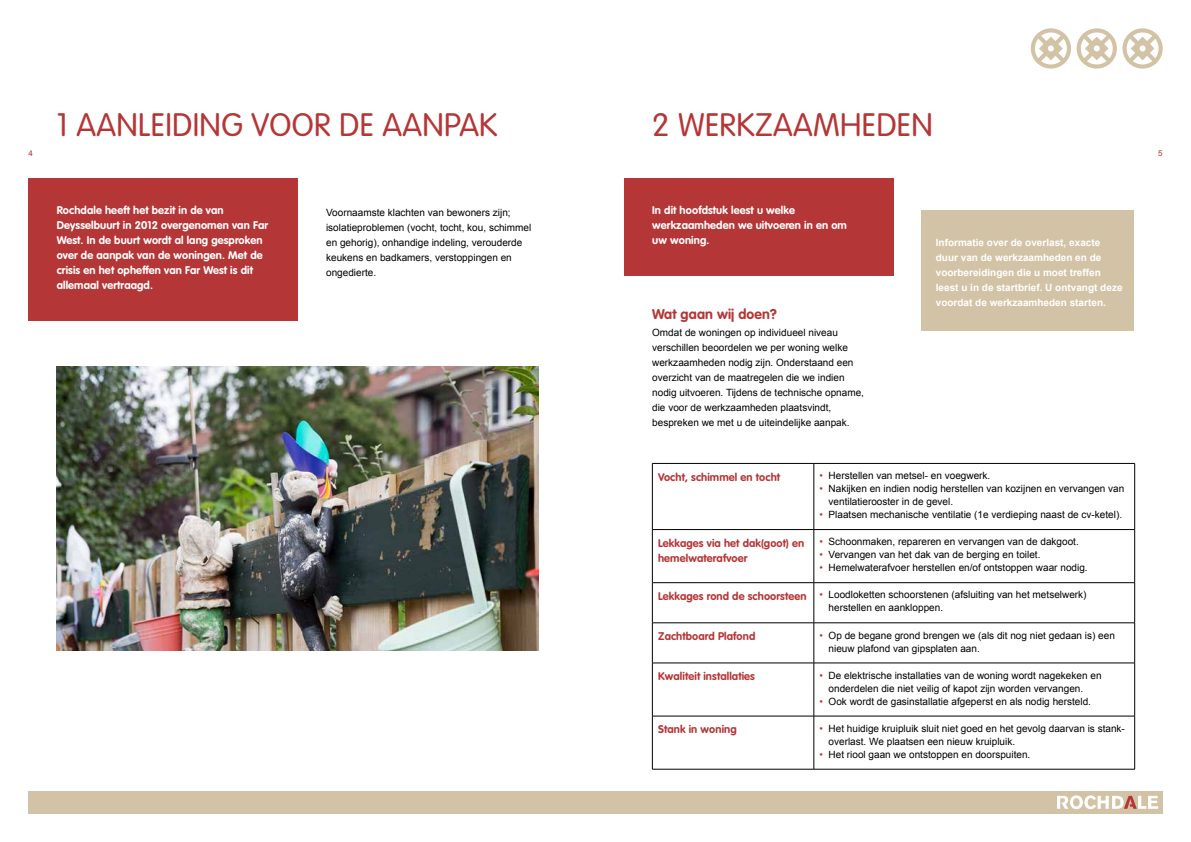
<style>
.page{position:relative;width:1191px;height:842px;background:#fff}
.page>*{position:absolute;margin:0;border:0;box-sizing:border-box;transform-origin:0 0}
.t1{font:300 32px "VAG Rounded";letter-spacing:.01em;color:#b53637}
.t2{font:700 14px "VAG Rounded";letter-spacing:.01em;color:#b53637}
.t3{font:700 11px/15px "VAG Rounded";letter-spacing:.01em;color:#fff}
.t4{font:700 11px/15px "VAG Rounded";letter-spacing:.01em;color:#b53637}
.t5{font:10px/15px "Arial";color:#000}
.t6{font:700 10px/15px "Arial";color:#fff}
.t7{font:8px "Arial";color:#b53637}
.s1{color:#b53637}
.s2{font-family:"VAG Rounded";font-weight:700;font-size:11px;color:#b53637}
</style>
<div class="page">
<div style="left:28px;top:791px;width:1134px;height:23px;background:#d3c3a6"></div>
<svg style="left:1057px;top:795px;width:101px;height:14px"></svg>
<svg style="left:1030px;top:28px;width:132px;height:41px"></svg>
<div style="left:28px;top:179px;width:270px;height:142px;background:#b53637"></div>
<div style="left:921px;top:210px;width:213px;height:120px;background:#d3c3a6"></div>
<hr style="left:652px;top:463px;width:162px;height:1px;background:#000">
<hr style="left:652px;top:464px;width:1px;height:65px;background:#000">
<hr style="left:814px;top:463px;width:320px;height:1px;background:#000">
<hr style="left:813px;top:464px;width:1px;height:65px;background:#000">
<hr style="left:1134px;top:464px;width:1px;height:65px;background:#000">
<hr style="left:652px;top:529px;width:162px;height:1px;background:#000">
<hr style="left:652px;top:530px;width:1px;height:52px;background:#000">
<hr style="left:814px;top:529px;width:320px;height:1px;background:#000">
<hr style="left:813px;top:530px;width:1px;height:52px;background:#000">
<hr style="left:1134px;top:530px;width:1px;height:52px;background:#000">
<hr style="left:652px;top:582px;width:162px;height:1px;background:#000">
<hr style="left:652px;top:583px;width:1px;height:40px;background:#000">
<hr style="left:814px;top:582px;width:320px;height:1px;background:#000">
<hr style="left:813px;top:583px;width:1px;height:40px;background:#000">
<hr style="left:1134px;top:583px;width:1px;height:40px;background:#000">
<hr style="left:652px;top:623px;width:162px;height:1px;background:#000">
<hr style="left:652px;top:623px;width:1px;height:40px;background:#000">
<hr style="left:814px;top:623px;width:320px;height:1px;background:#000">
<hr style="left:813px;top:623px;width:1px;height:40px;background:#000">
<hr style="left:1134px;top:623px;width:1px;height:40px;background:#000">
<hr style="left:652px;top:663px;width:162px;height:1px;background:#000">
<hr style="left:652px;top:663px;width:1px;height:53px;background:#000">
<hr style="left:814px;top:663px;width:320px;height:1px;background:#000">
<hr style="left:813px;top:663px;width:1px;height:53px;background:#000">
<hr style="left:1134px;top:663px;width:1px;height:53px;background:#000">
<hr style="left:652px;top:716px;width:162px;height:1px;background:#000">
<hr style="left:652px;top:716px;width:1px;height:53px;background:#000">
<hr style="left:814px;top:716px;width:320px;height:1px;background:#000">
<hr style="left:813px;top:716px;width:1px;height:53px;background:#000">
<hr style="left:1134px;top:716px;width:1px;height:53px;background:#000">
<hr style="left:652px;top:769px;width:162px;height:1px;background:#000">
<hr style="left:814px;top:769px;width:320px;height:1px;background:#000">
<div style="left:624px;top:179px;width:269px;height:97px;background:#b53637"></div>
<img style="left:57px;top:366px;width:482px;height:285px">
<h1 class="t1" style="left:57px;top:107px;width:442px">1 AANLEIDING VOOR DE AANPAK</h1>
<h1 class="t1" style="left:652px;top:107px;width:282px">2 WERKZAAMHEDEN</h1>
<p class="t7" style="left:28px;top:148px;width:6px">4</p>
<p class="t7" style="left:1158px;top:148px;width:6px">5</p>
<p class="t3" style="left:57px;top:203px;width:213px">Rochdale heeft het bezit in de van Deysselbuurt in 2012 overgenomen van Far West. In de buurt wordt al lang gesproken over de aanpak van de woningen. Met de crisis en het opheffen van Far West is dit allemaal vertraagd.</p>
<p class="t5" style="left:326px;top:205px;width:207px">Voornaamste klachten van bewoners zijn; isolatieproblemen (vocht, tocht, kou, schimmel en gehorig), onhandige indeling, verouderde keukens en badkamers, verstoppingen en ongedierte.</p>
<p class="t3" style="left:652px;top:203px;width:196px">In dit hoofdstuk leest u welke werkzaamheden we uitvoeren in en om uw woning.</p>
<h2 class="t2" style="left:652px;top:306px;width:126px">Wat gaan wij doen?</h2>
<p class="t5" style="left:652px;top:325px;width:213px">Omdat de woningen op individueel niveau verschillen beoordelen we per woning welke werkzaamheden nodig zijn. Onderstaand een overzicht van de maatregelen die we indien nodig uitvoeren. Tijdens de technische opname, die voor de werkzaamheden plaatsvindt, bespreken we met u de uiteindelijke aanpak.</p>
<p class="t6" style="left:935px;top:235px;width:188px">Informatie over de overlast, exacte duur van de werkzaamheden en de voorbereidingen die u moet treffen leest u in de startbrief. U ontvangt deze voordat de werkzaamheden starten.</p>
<p class="t4" style="left:658px;top:469px;width:124px">Vocht, schimmel en tocht</p>
<p class="t5" style="left:819px;top:468px;width:172px"><span class="s1">•</span> Herstellen van metsel- en voegwerk.</p>
<p class="t5" style="left:828px;top:482px;width:297px;line-height:13px;text-indent:-9px"><span class="s1">•</span> Nakijken en indien nodig herstellen van kozijnen en vervangen van ventilatierooster in de gevel.</p>
<p class="t5" style="left:819px;top:507px;width:304px"><span class="s1">•</span> Plaatsen mechanische ventilatie (1e verdieping naast de cv-ketel).</p>
<p class="t4" style="left:658px;top:535px;width:148px">Lekkages via het dak(goot) en hemelwaterafvoer</p>
<p class="t5" style="left:819px;top:534px;width:261px"><span class="s1">•</span> Schoonmaken, repareren en vervangen van de dakgoot.</p>
<p class="t5" style="left:819px;top:547px;width:222px"><span class="s1">•</span> Vervangen van het dak van de berging en toilet.</p>
<p class="t5" style="left:819px;top:560px;width:270px"><span class="s1">•</span> Hemelwaterafvoer herstellen en/of ontstoppen waar nodig.</p>
<p class="t5" style="left:828px;top:588px;width:259px;line-height:13px;text-indent:-170px"><span class="s2">Lekkages rond de schoorsteen</span> <span class="s1">•</span> Loodloketten schoorstenen (afsluiting van het metselwerk) herstellen en aankloppen.</p>
<p class="t4" style="left:658px;top:628px;width:99px">Zachtboard Plafond</p>
<p class="t5" style="left:828px;top:629px;width:288px;line-height:13px;text-indent:-9px"><span class="s1">•</span> Op de begane grond brengen we (als dit nog niet gedaan is) een nieuw plafond van gipsplaten aan.</p>
<p class="t4" style="left:658px;top:669px;width:98px">Kwaliteit installaties</p>
<p class="t5" style="left:828px;top:669px;width:274px;line-height:13px;text-indent:-9px"><span class="s1">•</span> De elektrische installaties van de woning wordt nagekeken en onderdelen die niet veilig of kapot zijn worden vervangen.</p>
<p class="t5" style="left:819px;top:694px;width:273px"><span class="s1">•</span> Ook wordt de gasinstallatie afgeperst en als nodig hersteld.</p>
<p class="t4" style="left:658px;top:722px;width:80px">Stank in woning</p>
<p class="t5" style="left:828px;top:722px;width:298px;line-height:13px;text-indent:-9px"><span class="s1">•</span> Het huidige kruipluik sluit niet goed en het gevolg daarvan is stank&shy;overlast. We plaatsen een nieuw kruipluik.</p>
<p class="t5" style="left:819px;top:747px;width:212px"><span class="s1">•</span> Het riool gaan we ontstoppen en doorspuiten.</p>
</div>
